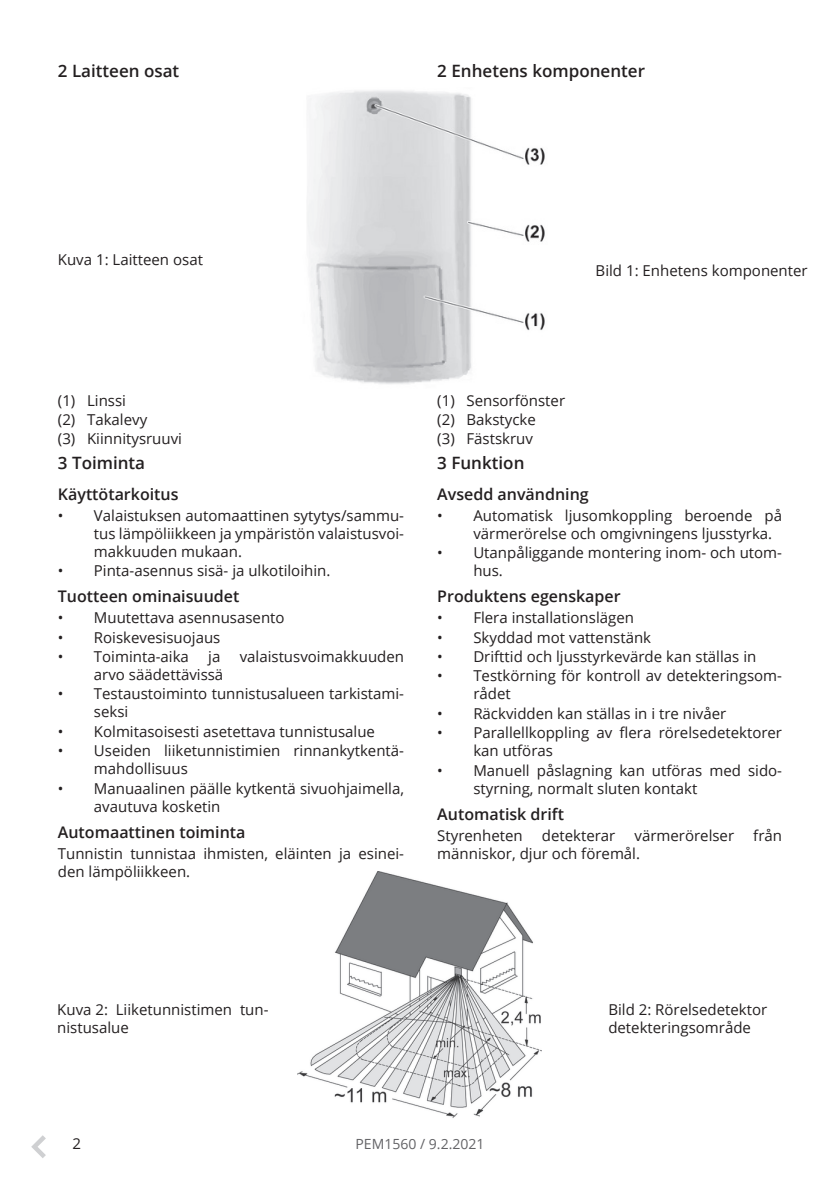
<style>
.page{position:relative;width:840px;height:1191px;background:#fff}
.page>*{position:absolute;margin:0;border:0;box-sizing:border-box;transform-origin:0 0}
.Heading_1{font:600 17px "Open Sans";color:#231f20}
.Heading_2{font:600 16px "Open Sans";color:#231f20}
.Body_text{font:15px/18px "Open Sans";color:#231f20}
.Body_text_bullets{font:15px "Open Sans";color:#231f20}
.t1{font:14px "Open Sans";color:#636366}
</style>
<div class="page">
<svg style="left:31px;top:1135px;width:15px;height:23px"></svg>
<img style="left:307px;top:90px;width:238px;height:294px">
<img style="left:297px;top:872px;width:244px;height:246px">
<p class="Heading_1" style="left:58px;top:59px;width:123px">2 Laitteen osat</p>
<p class="Heading_1" style="left:437px;top:59px;width:209px">2 Enhetens komponenter</p>
<p class="Body_text" style="left:58px;top:250px;width:146px">Kuva 1: Laitteen osat</p>
<p class="Body_text" style="left:595px;top:261px;width:213px">Bild 1: Enhetens komponenter</p>
<p class="Body_text_bullets" style="left:58px;top:390px;width:70px">(1) Linssi</p>
<p class="Body_text_bullets" style="left:58px;top:409px;width:91px">(2) Takalevy</p>
<p class="Body_text_bullets" style="left:58px;top:429px;width:126px">(3) Kiinnitysruuvi</p>
<p class="Heading_1" style="left:58px;top:451px;width:89px">3 Toiminta</p>
<p class="Heading_2" style="left:58px;top:483px;width:122px">Käyttötarkoitus</p>
<p class="Body_text" style="left:94px;top:506px;width:311px;text-align:justify;text-indent:-36px">• Valaistuksen automaattinen sytytys/sammu&shy;tus lämpöliikkeen ja ympäristön valaistusvoi&shy;makkuuden mukaan.</p>
<p class="Body_text" style="left:58px;top:561px;width:274px">• Pinta-asennus sisä- ja ulkotiloihin.</p>
<p class="Heading_2" style="left:58px;top:585px;width:183px">Tuotteen ominaisuudet</p>
<p class="Body_text" style="left:58px;top:608px;width:228px">• Muutettava asennusasento</p>
<p class="Body_text" style="left:58px;top:627px;width:164px">• Roiskevesisuojaus</p>
<p class="Body_text" style="left:58px;top:647px;width:132px">• Toiminta-aika</p>
<p class="Body_text" style="left:208px;top:647px;width:14px">ja</p>
<p class="Body_text" style="left:239px;top:647px;width:166px">valaistusvoimakkuuden</p>
<p class="Body_text" style="left:94px;top:665px;width:131px">arvo säädettävissä</p>
<p class="Body_text" style="left:94px;top:684px;width:311px;text-indent:-36px">• Testaustoiminto tunnistusalueen tarkistami&shy;seksi</p>
<p class="Body_text" style="left:58px;top:722px;width:318px">• Kolmitasoisesti asetettava tunnistusalue</p>
<p class="Body_text" style="left:94px;top:741px;width:311px;text-indent:-36px">• Useiden liiketunnistimien rinnankytkentä&shy;mahdollisuus</p>
<p class="Body_text" style="left:94px;top:779px;width:311px;text-indent:-36px">• Manuaalinen päälle kytkentä sivuohjaimella, avautuva kosketin</p>
<p class="Heading_2" style="left:58px;top:821px;width:189px">Automaattinen toiminta</p>
<p class="Body_text" style="left:58px;top:844px;width:347px">Tunnistin tunnistaa ihmisten, eläinten ja esinei&shy;den lämpöliikkeen.</p>
<p class="Body_text_bullets" style="left:437px;top:390px;width:129px">(1) Sensorfönster</p>
<p class="Body_text_bullets" style="left:437px;top:409px;width:100px">(2) Bakstycke</p>
<p class="Body_text_bullets" style="left:437px;top:429px;width:97px">(3) Fästskruv</p>
<p class="Heading_1" style="left:437px;top:451px;width:89px">3 Funktion</p>
<p class="Heading_2" style="left:437px;top:483px;width:153px">Avsedd användning</p>
<p class="Body_text" style="left:473px;top:506px;width:310px;text-indent:-36px">• Automatisk ljusomkoppling beroende på värmerörelse och omgivningens ljusstyrka.</p>
<p class="Body_text" style="left:473px;top:543px;width:310px;text-indent:-36px">• Utanpåliggande montering inom- och utom&shy;hus.</p>
<p class="Heading_2" style="left:437px;top:585px;width:185px">Produktens egenskaper</p>
<p class="Body_text" style="left:437px;top:608px;width:198px">• Flera installationslägen</p>
<p class="Body_text" style="left:437px;top:627px;width:215px">• Skyddad mot vattenstänk</p>
<p class="Body_text" style="left:437px;top:647px;width:320px">• Drifttid och ljusstyrkevärde kan ställas in</p>
<p class="Body_text" style="left:473px;top:666px;width:310px;text-indent:-36px">• Testkörning för kontroll av detekteringsom&shy;rådet</p>
<p class="Body_text" style="left:437px;top:704px;width:290px">• Räckvidden kan ställas in i tre nivåer</p>
<p class="Body_text" style="left:473px;top:723px;width:310px;text-indent:-36px">• Parallellkoppling av flera rörelsedetektorer kan utföras</p>
<p class="Body_text" style="left:473px;top:761px;width:310px;text-indent:-36px">• Manuell påslagning kan utföras med sido&shy;styrning, normalt sluten kontakt</p>
<p class="Heading_2" style="left:437px;top:803px;width:128px">Automatisk drift</p>
<p class="Body_text" style="left:437px;top:826px;width:87px">Styrenheten</p>
<p class="Body_text" style="left:541px;top:826px;width:75px">detekterar</p>
<p class="Body_text" style="left:634px;top:826px;width:101px">värmerörelser</p>
<p class="Body_text" style="left:752px;top:826px;width:30px">från</p>
<p class="Body_text" style="left:437px;top:844px;width:204px">människor, djur och föremål.</p>
<p class="Body_text" style="left:57px;top:999px;width:213px">Kuva 2: Liiketunnistimen tun&shy;nistusalue</p>
<p class="Body_text" style="left:608px;top:999px;width:160px">Bild 2: Rörelsedetektor detekteringsområde</p>
<p class="Body_text" style="left:72px;top:1134px;width:10px">2</p>
<p class="t1" style="left:355px;top:1134px;width:130px">PEM1560 / 9.2.2021</p>
</div>
